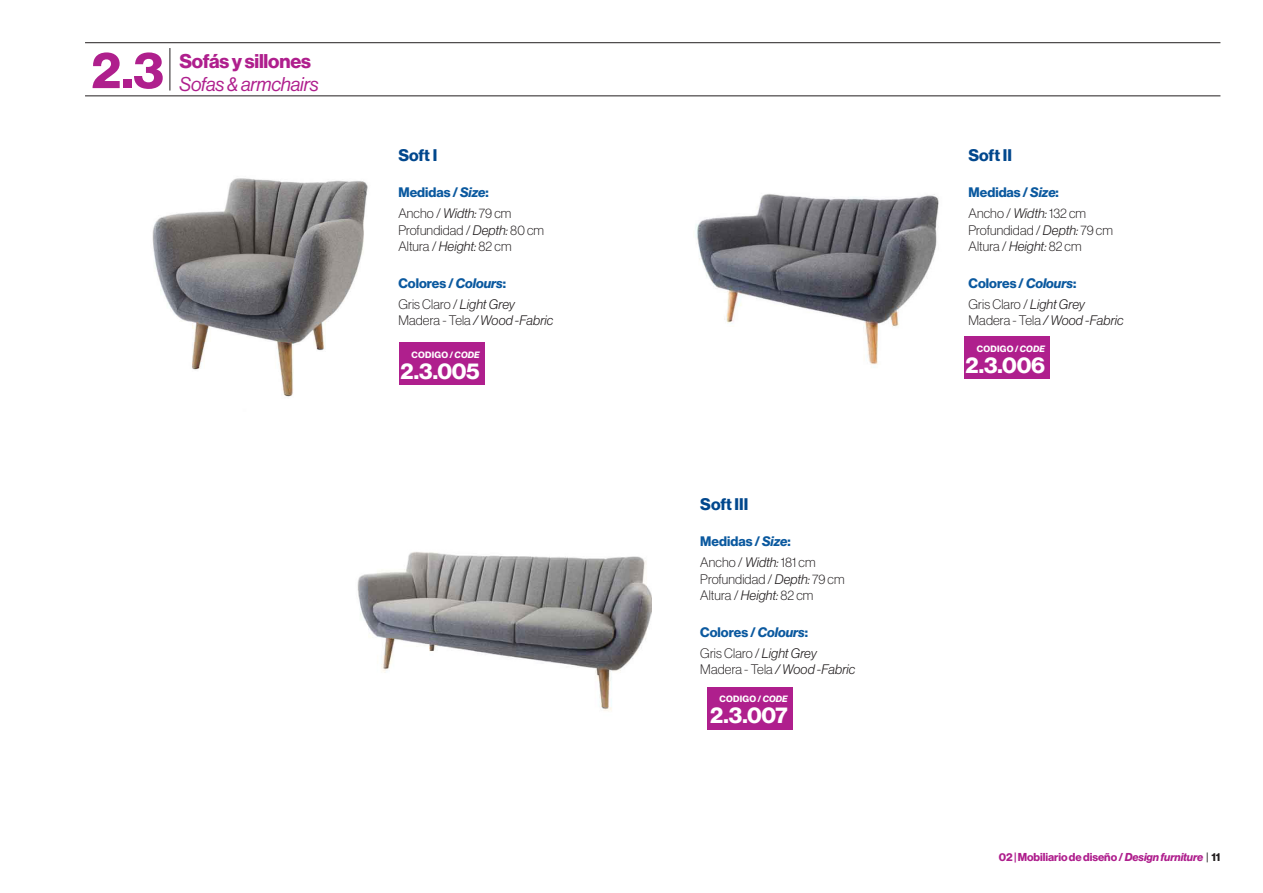
<style>
.page{position:relative;width:1263px;height:893px;background:#fff}
.page>*{position:absolute;margin:0;border:0;box-sizing:border-box;transform-origin:0 0}
.t1{font:700 51px "Neue Haas Grotesk Display";color:#af1f8d}
.t2{font:700 22.5px "Neue Haas Grotesk Display";letter-spacing:-.01em;color:#fff}
.t3{font:19.5px/22.5px "N Haas Grotesk DS Pro 56 It";letter-spacing:-.01em;color:#af1f8d}
.Nom{font:700 16.5px "Neue Haas Grotesk Display";letter-spacing:.005em;color:#01478d}
.Texto_menor{font:300 13.5px "Neue Haas Grotesk Display";letter-spacing:.01em;color:#231f20}
.Ladillo_medidas{font:700 13.5px "Neue Haas Grotesk Display";color:#0b599f}
.Texto_menor-2{font:13.5px "N Haas Grotesk DS Pro 46 Lt It";letter-spacing:.005em;color:#231f20}
.t4{font:700 11.25px "Neue Haas Grotesk Display";letter-spacing:-.005em;color:#af1f8d}
.t5{font:700 9px "Neue Haas Grotesk Display";letter-spacing:.03em;color:#fff}
.s1{font-family:"Neue Haas Grotesk Display";font-weight:700}
.s2{font-family:"N Haas Grotesk DS Pro 76 Bd It";font-weight:400}
.s3{font-family:"N Haas Grotesk DS Pro 46 Lt It";font-weight:400}
.s4{font-family:"Neue Haas Grotesk Display";font-weight:300}
.s5{font-family:"N Haas Grotesk DS Pro 55 Rg";font-weight:400;color:#231f20}
.s6{color:#231f20}
</style>
<div class="page">
<hr style="left:85px;top:96px;width:1135px;height:1px;background:#231f20">
<hr style="left:170px;top:48px;width:1px;height:43px;background:#231f20">
<hr style="left:85px;top:42px;width:1135px;height:1px;background:#231f20">
<img style="left:152px;top:178px;width:216px;height:219px">
<div style="left:399px;top:342px;width:85px;height:43px;background:#af1f8d"></div>
<img style="left:695px;top:194px;width:244px;height:174px">
<div style="left:964px;top:337px;width:85px;height:42px;background:#af1f8d"></div>
<img style="left:357px;top:552px;width:294px;height:159px">
<div style="left:707px;top:687px;width:85px;height:42px;background:#af1f8d"></div>
<h1 class="t1" style="left:91px;top:40px;width:74px">2.3</h1>
<p class="t3" style="left:179px;top:50px;width:141px"><span class="s1">Sofás y sillones<br></span>Sofas &amp; armchairs</p>
<p class="Nom" style="left:398px;top:146px;width:40px">Soft I</p>
<p class="Ladillo_medidas" style="left:398px;top:185px;width:92px">Medidas / <span class="s2">Size</span>:</p>
<p class="Texto_menor" style="left:398px;top:206px;width:115px">Ancho / <span class="s3">Width:</span> 79 cm</p>
<p class="Texto_menor" style="left:398px;top:222px;width:147px">Profundidad / <span class="s3">Depth:</span> 80 cm</p>
<p class="Texto_menor" style="left:398px;top:239px;width:115px">Altura / <span class="s3">Height:</span> 82 cm</p>
<p class="Ladillo_medidas" style="left:398px;top:275px;width:109px">Colores / <span class="s2">Colours</span>:</p>
<p class="Texto_menor" style="left:398px;top:296px;width:118px">Gris Claro / <span class="s3">Light Grey</span></p>
<p class="Texto_menor-2" style="left:398px;top:313px;width:156px"><span class="s4">Madera - Tela</span> / Wood -Fabric</p>
<p class="t2" style="left:400px;top:358px;width:81px">2.3.005</p>
<p class="t5" style="left:411px;top:350px;width:70px">CODIGO / <span class="s2">CODE</span></p>
<p class="Nom" style="left:700px;top:495px;width:50px">Soft III</p>
<p class="Ladillo_medidas" style="left:700px;top:534px;width:92px">Medidas / <span class="s2">Size</span>:</p>
<p class="Texto_menor" style="left:700px;top:555px;width:117px">Ancho / <span class="s3">Width:</span> 181 cm</p>
<p class="Texto_menor" style="left:700px;top:571px;width:146px">Profundidad / <span class="s3">Depth:</span> 79 cm</p>
<p class="Texto_menor" style="left:700px;top:588px;width:115px">Altura / <span class="s3">Height:</span> 82 cm</p>
<p class="Ladillo_medidas" style="left:700px;top:624px;width:109px">Colores / <span class="s2">Colours</span>:</p>
<p class="Texto_menor" style="left:700px;top:645px;width:118px">Gris Claro / <span class="s3">Light Grey</span></p>
<p class="Texto_menor-2" style="left:700px;top:662px;width:156px"><span class="s4">Madera - Tela</span> / Wood -Fabric</p>
<p class="t2" style="left:710px;top:702px;width:79px">2.3.007</p>
<p class="t5" style="left:720px;top:694px;width:70px">CODIGO / <span class="s2">CODE</span></p>
<p class="Nom" style="left:968px;top:146px;width:45px">Soft II</p>
<p class="Ladillo_medidas" style="left:968px;top:185px;width:92px">Medidas / <span class="s2">Size</span>:</p>
<p class="Texto_menor" style="left:968px;top:206px;width:119px">Ancho / <span class="s3">Width:</span> 132 cm</p>
<p class="Texto_menor" style="left:968px;top:222px;width:146px">Profundidad / <span class="s3">Depth:</span> 79 cm</p>
<p class="Texto_menor" style="left:968px;top:239px;width:115px">Altura / <span class="s3">Height:</span> 82 cm</p>
<p class="Ladillo_medidas" style="left:968px;top:275px;width:109px">Colores / <span class="s2">Colours</span>:</p>
<p class="Texto_menor" style="left:968px;top:296px;width:118px">Gris Claro / <span class="s3">Light Grey</span></p>
<p class="Texto_menor-2" style="left:968px;top:313px;width:156px"><span class="s4">Madera - Tela</span> / Wood -Fabric</p>
<p class="t2" style="left:965px;top:352px;width:81px">2.3.006</p>
<p class="t5" style="left:977px;top:344px;width:70px">CODIGO / <span class="s2">CODE</span></p>
<p class="t4" style="left:999px;top:850px;width:223px">02 | Mobiliario de diseño / <span class="s2">Design furniture</span> <span class="s5">|</span> <span class="s6">11</span></p>
</div>
